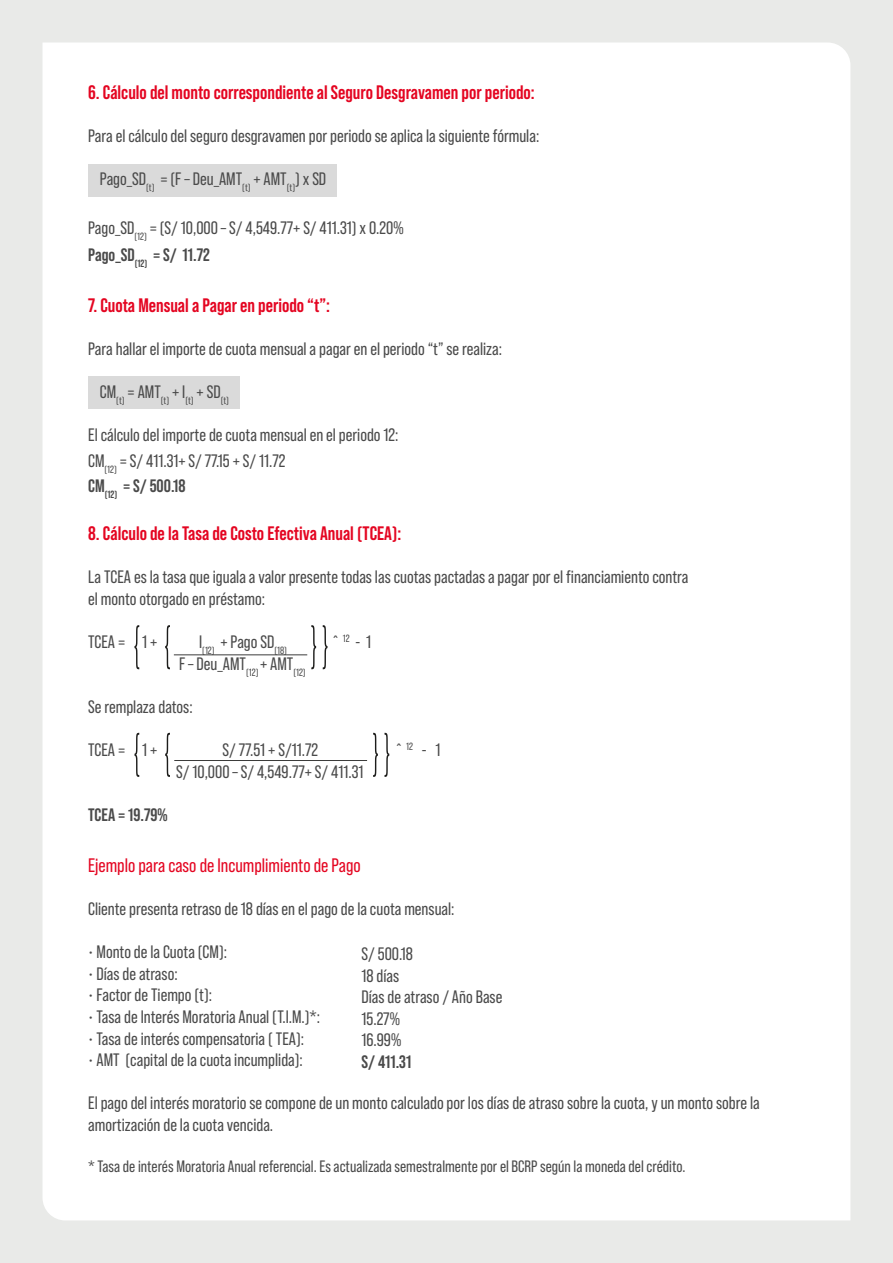
<style>
.page{position:relative;width:893px;height:1263px;background:#e9eae8}
.page>*{position:absolute;margin:0;border:0;box-sizing:border-box;transform-origin:0 0}
.t1{font:700 19.5px "Bebas Neue Pro";color:#e40521}
.t2{font:19.5px "Bebas Neue Pro";color:#e40521}
.t3{font:18px/21.6px "Bebas Neue Pro";color:#4a4a4a}
.t4{font:700 18px "Bebas Neue Pro";color:#4a4a4a}
.t5{font:16.5px "Bebas Neue Pro";color:#4a4a4a}
.t6{font:10.5px "Bebas Neue Pro";color:#4a4a4a}
.s1{font-weight:700}
</style>
<div class="page">
<div style="left:43px;top:43px;width:807px;height:1177px;background:#fff"></div>
<div style="left:88px;top:164px;width:249px;height:33px;background:#dadada"></div>
<div style="left:88px;top:376px;width:151px;height:33px;background:#dadada"></div>
<svg style="left:165px;top:625px;width:5px;height:44px"></svg>
<svg style="left:134px;top:625px;width:5px;height:44px"></svg>
<svg style="left:165px;top:733px;width:5px;height:44px"></svg>
<svg style="left:134px;top:733px;width:5px;height:44px"></svg>
<svg style="left:311px;top:625px;width:5px;height:44px"></svg>
<svg style="left:323px;top:625px;width:4px;height:44px"></svg>
<svg style="left:373px;top:733px;width:5px;height:44px"></svg>
<svg style="left:384px;top:733px;width:5px;height:44px"></svg>
<hr style="left:174px;top:654px;width:133px;height:1px;background:#3c3c3b">
<hr style="left:174px;top:760px;width:193px;height:1px;background:#3c3c3b">
<p class="t1" style="left:88px;top:81px;width:448px">6. Cálculo del monto correspondiente al Seguro Desgravamen por periodo:</p>
<p class="t3" style="left:88px;top:125px;width:453px">Para el cálculo del seguro desgravamen por periodo se aplica la siguiente fórmula:</p>
<p class="t3" style="left:100px;top:168px;width:228px">Pago_SD<sub>(t)</sub> = (F – Deu_AMT<sub>(t)</sub> + AMT<sub>(t)</sub>) x SD</p>
<p class="t3" style="left:88px;top:214px;width:317px;line-height:27px">Pago_SD<sub>(12)</sub> = (S/ 10,000 – S/ 4,549.77+ S/ 411.31) x 0.20%<br><span class="s1">Pago_SD</span><sub>(12)</sub> <span class="s1">= S/ 11.72</span></p>
<p class="t1" style="left:88px;top:294px;width:243px">7. Cuota Mensual a Pagar en periodo “t”:</p>
<p class="t3" style="left:88px;top:338px;width:415px">Para hallar el importe de cuota mensual a pagar en el periodo “t” se realiza:</p>
<p class="t6" style="left:100px;top:394px;width:131px"><sup>CM</sup>(t) <sup>=</sup> <sup>AMT</sup>(t) <sup>+</sup> <sup>I</sup>(t) <sup>+</sup> <sup>SD</sup>(t)</p>
<p class="t3" style="left:88px;top:422px;width:312px;line-height:25.5px">El cálculo del importe de cuota mensual en el periodo 12:<br>CM<sub>(12)</sub> = S/ 411.31+ S/ 77.15 + S/ 11.72<br><span class="s1">CM</span><sub>(12)</sub> <span class="s1">= S/ 500.18</span></p>
<p class="t1" style="left:88px;top:522px;width:315px">8. Cálculo de la Tasa de Costo Efectiva Anual (TCEA):</p>
<p class="t3" style="left:88px;top:566px;width:602px">La TCEA es la tasa que iguala a valor presente todas las cuotas pactadas a pagar por el financiamiento contra el monto otorgado en préstamo:</p>
<p class="t3" style="left:88px;top:631px;width:71px">TCEA = 1 +</p>
<p class="t3" style="left:199px;top:631px;width:89px">I<sub>(12)</sub> + Pago SD<sub>(18)</sub></p>
<p class="t3" style="left:331px;top:631px;width:42px">ˆ <sup>12</sup> - 1</p>
<p class="t3" style="left:179px;top:653px;width:128px">F – Deu_AMT<sub>(12)</sub> + AMT<sub>(12)</sub></p>
<p class="t3" style="left:88px;top:696px;width:106px">Se remplaza datos:</p>
<p class="t3" style="left:88px;top:739px;width:71px">TCEA = 1 +</p>
<p class="t3" style="left:223px;top:739px;width:97px">S/ 77.51 + S/11.72</p>
<p class="t3" style="left:394px;top:739px;width:48px">ˆ <sup>12</sup> - 1</p>
<p class="t3" style="left:176px;top:761px;width:189px">S/ 10,000 – S/ 4,549.77+ S/ 411.31</p>
<p class="t4" style="left:88px;top:804px;width:81px">TCEA = 19.79%</p>
<p class="t2" style="left:88px;top:854px;width:274px">Ejemplo para caso de Incumplimiento de Pago</p>
<p class="t3" style="left:88px;top:898px;width:368px">Cliente presenta retraso de 18 días en el pago de la cuota mensual:</p>
<p class="t3" style="left:88px;top:941px;width:140px">• Monto de la Cuota (CM):</p>
<p class="t3" style="left:88px;top:963px;width:91px">• Días de atraso:</p>
<p class="t3" style="left:88px;top:984px;width:125px">• Factor de Tiempo (t):</p>
<p class="t3" style="left:88px;top:1006px;width:234px">• Tasa de Interés Moratoria Anual (T.I.M.)*:</p>
<p class="t3" style="left:88px;top:1027px;width:218px">• Tasa de interés compensatoria ( TEA):</p>
<p class="t3" style="left:88px;top:1049px;width:216px">• AMT (capital de la cuota incumplida):</p>
<p class="t3" style="left:88px;top:1092px;width:673px">El pago del interés moratorio se compone de un monto calculado por los días de atraso sobre la cuota, y un monto sobre la amortización de la cuota vencida.</p>
<p class="t5" style="left:88px;top:1157px;width:599px">* Tasa de interés Moratoria Anual referencial. Es actualizada semestralmente por el BCRP según la moneda del crédito.</p>
<p class="t3" style="left:362px;top:943px;width:142px">S/ 500.18<br>18 días<br>Días de atraso / Año Base<br>15.27%<br>16.99%</p>
<p class="t4" style="left:362px;top:1051px;width:51px">S/ 411.31</p>
</div>
